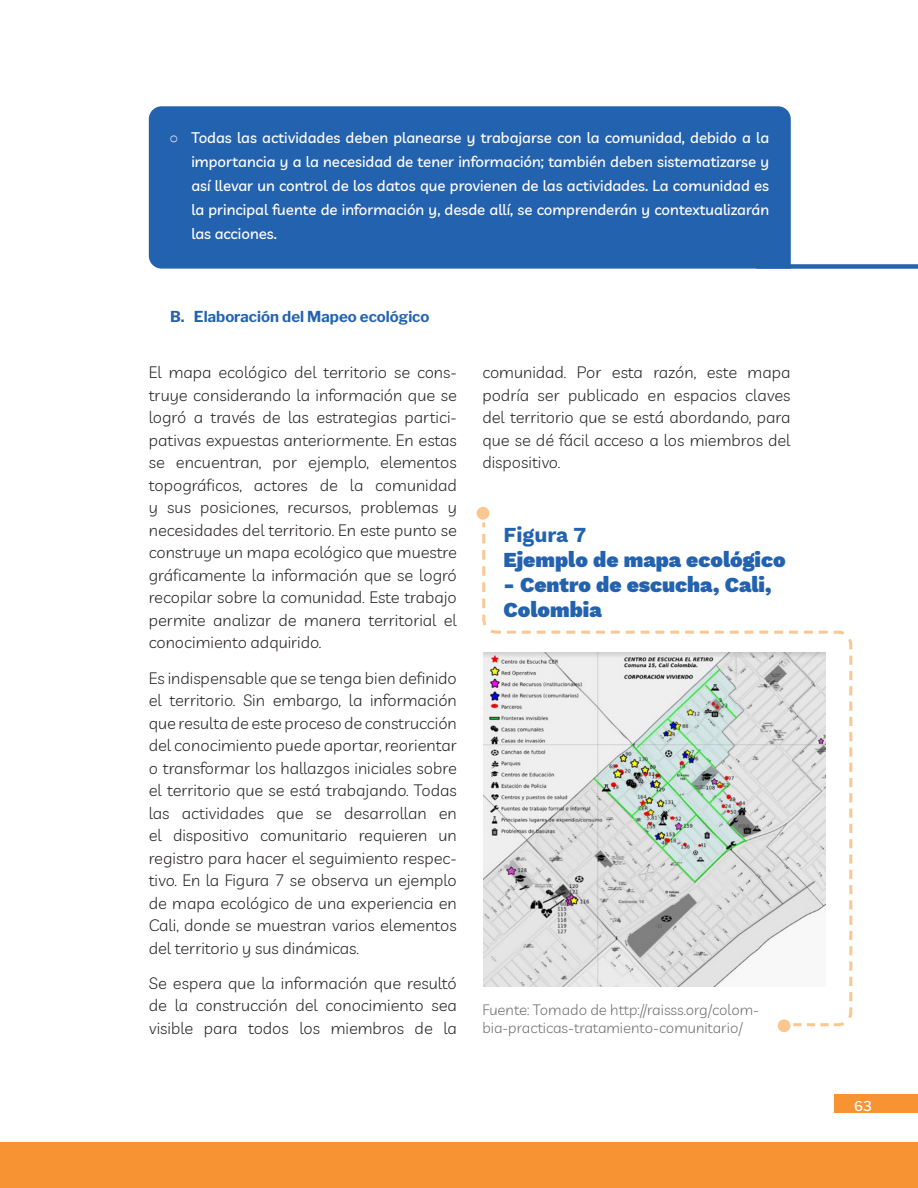
<style>
.page{position:relative;width:918px;height:1188px;background:#fff}
.page>*{position:absolute;margin:0;border:0;box-sizing:border-box;transform-origin:0 0}
.TITULO_TABLA{font:900 21px/25.2px "Work Sans";color:#2362af}
.PARRAFO{font:300 16.5px/22.5px "Livvic";color:#231f20;text-align:justify}
.t1{font:500 15px/24px "Livvic";color:#fff;text-align:justify}
.FUENTE{font:300 15px/18px "Livvic";color:#6c6d70}
.T_1_1{font:700 15px "Libre Franklin";color:#2362af}
.t2{font:500 13.5px "Libre Franklin";color:#fff}
.s1{font-family:"Corbel";font-weight:300}
.s2{font-weight:700}
</style>
<div class="page">
<div style="left:0;top:1143px;width:918px;height:45px;background:#f79332"></div>
<div style="left:834px;top:1094px;width:84px;height:19px;background:#f79332"></div>
<div style="left:149px;top:106px;width:642px;height:163px;background:#2362af"></div>
<div style="left:756px;top:264px;width:162px;height:5px;background:#2362af"></div>
<svg style="left:482px;top:522px;width:371px;height:506px"></svg>
<div style="left:477px;top:507px;width:12px;height:13px;background:#fcc691;border-radius:50%"></div>
<div style="left:778px;top:1019px;width:12px;height:13px;background:#fcc691;border-radius:50%"></div>
<img style="left:483px;top:652px;width:343px;height:334px">
<p class="t1" style="left:191px;top:124px;width:579px;text-indent:-21px"><span class="s1">○</span> Todas las actividades deben planearse y trabajarse con la comunidad, debido a la importancia y a la necesidad de tener información; también deben sistematizarse y así llevar un control de los datos que provienen de las actividades. La comunidad es la principal fuente de información y, desde allí, se comprenderán y contextualizarán las acciones.</p>
<p class="T_1_1" style="left:170px;top:305px;width:261px">B. Elaboración del Mapeo ecológico</p>
<p class="PARRAFO" style="left:149px;top:360px;width:310px">El mapa ecológico del territorio se cons&shy;truye considerando la información que se logró a través de las estrategias partici&shy;pativas expuestas anteriormente. En estas se encuentran, por ejemplo, elementos topográficos, actores de la comunidad y sus posiciones, recursos, problemas y necesidades del territorio. En este punto se construye un mapa ecológico que muestre gráficamente la información que se logró recopilar sobre la comunidad. Este trabajo permite analizar de manera territorial el conocimiento adquirido.</p>
<p class="PARRAFO" style="left:149px;top:666px;width:310px">Es indispensable que se tenga bien definido el territorio. Sin embargo, la información que resulta de este proceso de construcción del conocimiento puede aportar, reorientar o transformar los hallazgos iniciales sobre el territorio que se está trabajando. Todas las actividades que se desarrollan en el dispositivo comunitario requieren un registro para hacer el seguimiento respec&shy;tivo. En la Figura 7 se observa un ejemplo de mapa ecológico de una experiencia en Cali, donde se muestran varios elementos del territorio y sus dinámicas.</p>
<p class="PARRAFO" style="left:149px;top:971px;width:310px">Se espera que la información que resultó de la construcción del conocimiento sea visible para todos los miembros de la</p>
<p class="PARRAFO" style="left:482px;top:360px;width:310px">comunidad. Por esta razón, este mapa podría ser publicado en espacios claves del territorio que se está abordando, para que se dé fácil acceso a los miembros del dispositivo.</p>
<p class="TITULO_TABLA" style="left:504px;top:521px;width:284px"><span class="s2">Figura 7<br></span>Ejemplo de mapa ecológico</p>
<p class="TITULO_TABLA" style="left:504px;top:571px;width:269px">- Centro de escucha, Cali,<br>Colombia</p>
<p class="FUENTE" style="left:482px;top:1000px;width:278px">Fuente: Tomado de http://raisss.org/colom&shy;bia-practicas-tratamiento-comunitario/</p>
<p class="t2" style="left:854px;top:1095px;width:19px">63</p>
</div>
